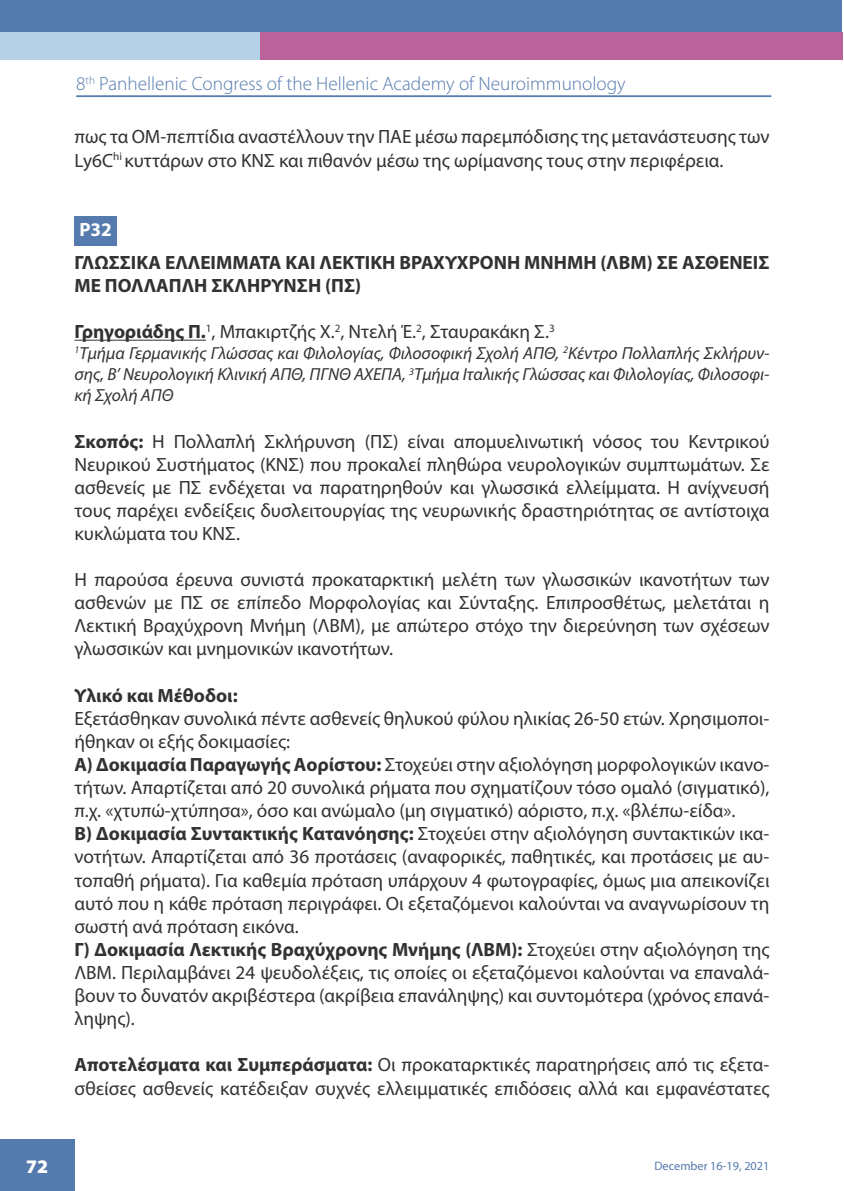
<style>
.page{position:relative;width:844px;height:1191px;background:#fff}
.page>*{position:absolute;margin:0;border:0;box-sizing:border-box;transform-origin:0 0}
.t1{font:19.25px/23.1px "Myriad Pro";color:#323232}
.t2{font:700 19.25px/23.1px "Myriad Pro";color:#323232}
.t3{font:300 19.25px "Myriad Pro";color:#557aae}
.t4{font:700 19.25px "Myriad Pro";color:#fff}
.t5{font:900 19.25px "Myriad Pro";color:#fff}
.t6{font:italic 17.5px/21px "Myriad Pro";color:#323232;text-align:justify}
.t7{font:12.25px "Myriad Pro";color:#557aae}
.s1{font-weight:700}
</style>
<div class="page">
<div style="left:0;top:1139px;width:74px;height:52px;background:#557aae"></div>
<div style="left:0;top:0;width:842px;height:50px;background:#557aae"></div>
<hr style="left:76px;top:95px;width:695px;height:2px;background:#557aae">
<div style="left:162px;top:32px;width:680px;height:28px;background:#ba639b"></div>
<div style="left:0;top:32px;width:260px;height:28px;background:#b4d1e8"></div>
<div style="left:74px;top:216px;width:43px;height:30px;background:#557aae"></div>
<hr style="left:74px;top:340px;width:132px;height:1px;background:#323232">
<p class="t5" style="left:26px;top:1153px;width:24px">72</p>
<p class="t3" style="left:76px;top:72px;width:551px">8<sup>th</sup> Panhellenic Congress of the Hellenic Academy of Neuroimmunology</p>
<p class="t1" style="left:74px;top:125px;width:696px">πως τα ΟΜ-πεπτίδια αναστέλλουν την ΠΑΕ μέσω παρεμπόδισης της μετανάστευσης των<br>Ly6C<sup>hi</sup> κυττάρων στο ΚΝΣ και πιθανόν μέσω της ωρίμανσης τους στην περιφέρεια.</p>
<p class="t4" style="left:79px;top:217px;width:34px">P32</p>
<p class="t2" style="left:74px;top:250px;width:696px">ΓΛΩΣΣΙΚΑ ΕΛΛΕΙΜΜΑΤΑ ΚΑΙ ΛΕΚΤΙΚΗ ΒΡΑΧΥΧΡΟΝΗ ΜΝΗΜΗ (ΛΒΜ) ΣΕ ΑΣΘΕΝΕΙΣ<br>ΜΕ ΠΟΛΛΑΠΛΗ ΣΚΛΗΡΥΝΣΗ (ΠΣ)</p>
<p class="t1" style="left:74px;top:320px;width:481px"><span class="s1">Γρηγοριάδης Π.</span><sup>1</sup>, Μπακιρτζής Χ.<sup>2</sup>, Ντελή Έ.<sup>2</sup>, Σταυρακάκη Σ.<sup>3</sup></p>
<p class="t6" style="left:74px;top:342px;width:696px"><sup>1</sup>Τμήμα Γερμανικής Γλώσσας και Φιλολογίας, Φιλοσοφική Σχολή ΑΠΘ, <sup>2</sup>Κέντρο Πολλαπλής Σκλήρυν&shy;σης, Β’ Νευρολογική Κλινική ΑΠΘ, ΠΓΝΘ ΑΧΕΠΑ, <sup>3</sup>Τμήμα Ιταλικής Γλώσσας και Φιλολογίας, Φιλοσοφι&shy;κή Σχολή ΑΠΘ</p>
<p class="t1" style="left:74px;top:429px;width:696px;text-align:justify"><span class="s1">Σκοπός:</span> Η Πολλαπλή Σκλήρυνση (ΠΣ) είναι απομυελινωτική νόσος του Κεντρικού Νευρικού Συστήματος (ΚΝΣ) που προκαλεί πληθώρα νευρολογικών συμπτωμάτων. Σε ασθενείς με ΠΣ ενδέχεται να παρατηρηθούν και γλωσσικά ελλείμματα. Η ανίχνευσή τους παρέχει ενδείξεις δυσλειτουργίας της νευρωνικής δραστηριότητας σε αντίστοιχα κυκλώματα του ΚΝΣ.</p>
<p class="t1" style="left:74px;top:568px;width:696px;text-align:justify">Η παρούσα έρευνα συνιστά προκαταρκτική μελέτη των γλωσσικών ικανοτήτων των ασθενών με ΠΣ σε επίπεδο Μορφολογίας και Σύνταξης. Επιπροσθέτως, μελετάται η Λεκτική Βραχύχρονη Μνήμη (ΛΒΜ), με απώτερο στόχο την διερεύνηση των σχέσεων γλωσσικών και μνημονικών ικανοτήτων.</p>
<p class="t2" style="left:74px;top:683px;width:165px">Υλικό και Μέθοδοι:</p>
<p class="t1" style="left:74px;top:706px;width:696px">Εξετάσθηκαν συνολικά πέντε ασθενείς θηλυκού φύλου ηλικίας 26-50 ετών. Χρησιμοποι&shy;ήθηκαν οι εξής δοκιμασίες:<br><span class="s1">Α) Δοκιμασία Παραγωγής Αορίστου:</span> Στοχεύει στην αξιολόγηση μορφολογικών ικανο&shy;τήτων. Απαρτίζεται από 20 συνολικά ρήματα που σχηματίζουν τόσο ομαλό (σιγματικό), π.χ. «χτυπώ-χτύπησα», όσο και ανώμαλο (μη σιγματικό) αόριστο, π.χ. «βλέπω-είδα».<br><span class="s1">Β) Δοκιμασία Συντακτικής Κατανόησης:</span> Στοχεύει στην αξιολόγηση συντακτικών ικα&shy;νοτήτων. Απαρτίζεται από 36 προτάσεις (αναφορικές, παθητικές, και προτάσεις με αυ&shy;τοπαθή ρήματα). Για καθεμία πρόταση υπάρχουν 4 φωτογραφίες, όμως μια απεικονίζει αυτό που η κάθε πρόταση περιγράφει. Οι εξεταζόμενοι καλούνται να αναγνωρίσουν τη σωστή ανά πρόταση εικόνα.<br><span class="s1">Γ) Δοκιμασία Λεκτικής Βραχύχρονης Μνήμης (ΛΒΜ):</span> Στοχεύει στην αξιολόγηση της ΛΒΜ. Περιλαμβάνει 24 ψευδολέξεις, τις οποίες οι εξεταζόμενοι καλούνται να επαναλά&shy;βουν το δυνατόν ακριβέστερα (ακρίβεια επανάληψης) και συντομότερα (χρόνος επανά&shy;ληψης).</p>
<p class="t1" style="left:74px;top:1053px;width:696px"><span class="s1">Αποτελέσματα και Συμπεράσματα:</span> Οι προκαταρκτικές παρατηρήσεις από τις εξετα&shy;σθείσες ασθενείς κατέδειξαν συχνές ελλειμματικές επιδόσεις αλλά και εμφανέστατες</p>
<p class="t7" style="left:654px;top:1158px;width:116px">December 16-19, 2021</p>
</div>
